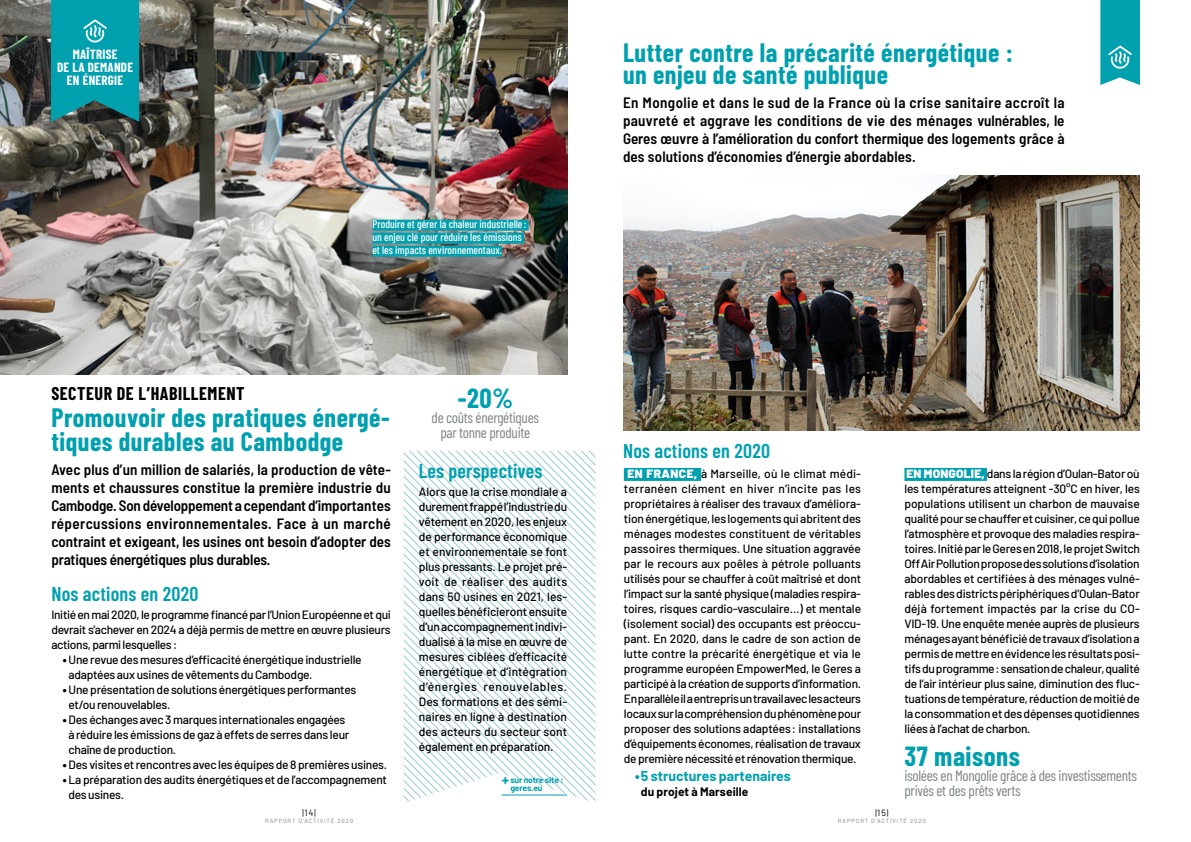
<style>
.page{position:relative;width:1191px;height:842px;background:#fff}
.page>*{position:absolute;margin:0;border:0;box-sizing:border-box;transform-origin:0 0}
.newlegende{font:700 27px "Barlow Condensed";letter-spacing:.02em;color:#00a0af}
.grand_titre{font:700 26px/24px "Barlow Condensed";letter-spacing:.02em;color:#00a0af}
.Chaponew{font:600 20px "Barlow Condensed";letter-spacing:.01em;color:#00a0af}
.grand_titre-2{font:700 18px "Barlow Condensed";letter-spacing:.03em;color:#000}
.Chaponew-2{font:600 semi-condensed 15px/18px "Barlow";color:#000;text-align:justify}
.newlegende-2{font:15px/15px "Barlow Condensed";letter-spacing:-.02em;color:#7d8386;text-align:center}
.t1{font:700 14px "Barlow";color:#00a0af}
.grand_titre-3{font:700 13px/13px "Barlow Condensed";letter-spacing:.02em;color:#fff;text-align:center}
.Chaponew-3{font:500 12px/15px "Barlow";letter-spacing:-.02em;color:#000;text-align:justify}
.t2{font:700 12px "Barlow";letter-spacing:.01em;color:#000}
.newlegende-3{font:500 11px/13px "Barlow Condensed";color:#fff}
.surtitre{font:9px "Barlow Condensed";color:#000}
.body{font:700 8.5px/8px "Barlow";letter-spacing:-.01em;color:#00a0af}
.surtitre-2{font:6px "Barlow";letter-spacing:.14em;color:#7d8386}
.s1{font-weight:900}
.s2{font-family:"Barlow"}
.s3{font-size:15px}
.s4{font-weight:900;color:#fff}
</style>
<div class="page">
<img style="left:0;top:0;width:567px;height:374px">
<svg style="left:51px;top:0;width:88px;height:122px"></svg>
<svg style="left:1100px;top:0;width:40px;height:85px"></svg>
<svg style="left:403px;top:451px;width:192px;height:351px"></svg>
<div style="left:372px;top:220px;width:157px;height:11px;background:#00a0af"></div>
<div style="left:372px;top:233px;width:152px;height:11px;background:#00a0af"></div>
<div style="left:372px;top:246px;width:130px;height:11px;background:#00a0af"></div>
<div style="left:904px;top:468px;width:83px;height:13px;background:#00a0af"></div>
<img style="left:623px;top:176px;width:516px;height:255px">
<div style="left:624px;top:468px;width:77px;height:13px;background:#00a0af"></div>
<hr style="left:502px;top:794px;width:65px;height:1px;background:#00a0af">
<p class="grand_titre-3" style="left:57px;top:47px;width:77px">MAÎTRISE<br>DE LA DEMANDE<br>EN ÉNERGIE</p>
<p class="newlegende-3" style="left:372px;top:217px;width:156px">Produire et gérer la chaleur industrielle : un enjeu clé pour réduire les émissions et les impacts environnementaux.</p>
<p class="grand_titre-2" style="left:51px;top:381px;width:195px">SECTEUR DE L’HABILLEMENT</p>
<p class="grand_titre" style="left:51px;top:404px;width:340px">Promouvoir des pratiques énergé&shy;tiques durables au Cambodge</p>
<p class="Chaponew-2" style="left:51px;top:459px;width:341px">Avec plus d’un million de salariés, la production de vête&shy;ments et chaussures constitue la première industrie du Cambodge. Son développement a cependant d’importantes répercussions environnementales. Face à un marché contraint et exigeant, les usines ont besoin d’adopter des pratiques énergétiques plus durables.</p>
<p class="Chaponew" style="left:51px;top:580px;width:148px">Nos actions en 2020</p>
<p class="Chaponew-3" style="left:51px;top:606px;width:341px">Initié en mai 2020, le programme financé par l’Union Européenne et qui devrait s’achever en 2024 a déjà permis de mettre en œuvre plusieurs actions, parmi lesquelles :</p>
<p class="Chaponew-3" style="left:68px;top:651px;width:295px;text-indent:-6px"><span class="s1">∙</span> Une revue des mesures d’efficacité énergétique industrielle adaptées aux usines de vêtements du Cambodge.</p>
<p class="Chaponew-3" style="left:68px;top:681px;width:289px;text-indent:-6px"><span class="s1">∙</span> Une présentation de solutions énergétiques performantes et/ou renouvelables.</p>
<p class="Chaponew-3" style="left:68px;top:711px;width:282px;text-align:left;text-indent:-6px"><span class="s1">∙</span> Des échanges avec 3 marques internationales engagées à réduire les émissions de gaz à effets de serres dans leur chaîne de production.</p>
<p class="Chaponew-3" style="left:63px;top:756px;width:326px"><span class="s1">∙</span> Des visites et rencontres avec les équipes de 8 premières usines.</p>
<p class="Chaponew-3" style="left:68px;top:771px;width:320px;text-indent:-6px"><span class="s1">∙</span> La préparation des audits énergétiques et de l’accompagnement des usines.</p>
<p class="surtitre" style="left:302px;top:806px;width:15px">|<span class="s2">14</span>|</p>
<p class="surtitre-2" style="left:265px;top:816px;width:90px">RAPPORT D’ACTIVITÉ 2020</p>
<p class="newlegende" style="left:458px;top:379px;width:57px">-20%</p>
<p class="newlegende-2" style="left:431px;top:409px;width:109px">de coûts énergétiques par tonne produite</p>
<p class="Chaponew" style="left:419px;top:457px;width:125px">Les perspectives</p>
<p class="Chaponew-3" style="left:419px;top:483px;width:150px">Alors que la crise mondiale a durement frappé l’industrie du vêtement en 2020, les enjeux de performance économique et environnementale se font plus pressants. Le projet pré&shy;voit de réaliser des audits dans 50 usines en 2021, les&shy;quelles bénéficieront ensuite d’un accompagnement indivi&shy;dualisé à la mise en œuvre de mesures ciblées d’efficacité énergétique et d’intégration d’énergies renouvelables.<br>Des formations et des sémi&shy;naires en ligne à destination des acteurs du secteur sont également en préparation.</p>
<p class="body" style="left:510px;top:775px;width:55px;text-indent:-9px"><span class="s3">+</span> sur notre site : geres.eu</p>
<p class="grand_titre" style="left:623px;top:40px;width:391px;line-height:22px">Lutter contre la précarité énergétique : un enjeu de santé publique</p>
<p class="Chaponew-2" style="left:623px;top:92px;width:443px">En Mongolie et dans le sud de la France où la crise sanitaire accroît la pauvreté et aggrave les conditions de vie des ménages vulnérables, le Geres œuvre à l’amélioration du confort thermique des logements grâce à des solutions d’économies d’énergie abordables.</p>
<p class="Chaponew" style="left:623px;top:437px;width:148px">Nos actions en 2020</p>
<p class="Chaponew-3" style="left:624px;top:466px;width:239px"><span class="s4">EN FRANCE,</span> à Marseille, où le climat médi&shy;terranéen clément en hiver n’incite pas les propriétaires à réaliser des travaux d’améliora&shy;tion énergétique, les logements qui abritent des ménages modestes constituent de véritables passoires thermiques. Une situation aggravée par le recours aux poêles à pétrole polluants utilisés pour se chauffer à coût maîtrisé et dont l’impact sur la santé physique (maladies respira&shy;toires, risques cardio-vasculaire…) et mentale (isolement social) des occupants est préoccu&shy;pant. En 2020, dans le cadre de son action de lutte contre la précarité énergétique et via le programme européen EmpowerMed, le Geres a participé à la création de supports d’information.<br>En parallèle il a entrepris un travail avec les acteurs locaux sur la compréhension du phénomène pour proposer des solutions adaptées: installations d’équipements économes, réalisation de travaux de première nécessité et rénovation thermique.</p>
<p class="t1" style="left:635px;top:766px;width:157px"><span class="s1">∙</span>5 structures partenaires</p>
<p class="t2" style="left:641px;top:783px;width:109px">du projet à Marseille</p>
<p class="Chaponew-3" style="left:904px;top:466px;width:237px"><span class="s4">EN MONGOLIE,</span> dans la région d’Oulan-Bator où les températures atteignent -30°C en hiver, les populations utilisent un charbon de mauvaise qualité pour se chauffer et cuisiner, ce qui pollue l’atmosphère et provoque des maladies respira&shy;toires. Initié par le Geres en 2018, le projet Switch Off Air Pollution propose des solutions d’isolation abordables et certifiées à des ménages vulné&shy;rables des districts périphériques d’Oulan-Bator déjà fortement impactés par la crise du CO-VID-19. Une enquête menée auprès de plusieurs ménages ayant bénéficié de travaux d’isolation a permis de mettre en évidence les résultats posi&shy;tifs du programme : sensation de chaleur, qualité de l’air intérieur plus saine, diminution des fluc&shy;tuations de température, réduction de moitié de la consommation et des dépenses quotidiennes liées à l’achat de charbon.</p>
<p class="newlegende" style="left:904px;top:737px;width:117px">37 maisons</p>
<p class="newlegende-2" style="left:904px;top:767px;width:234px;text-align:left">isolées en Mongolie grâce à des investissements privés et des prêts verts</p>
<p class="surtitre" style="left:875px;top:806px;width:14px">|<span class="s2">15</span>|</p>
<p class="surtitre-2" style="left:838px;top:816px;width:90px">RAPPORT D’ACTIVITÉ 2020</p>
</div>
